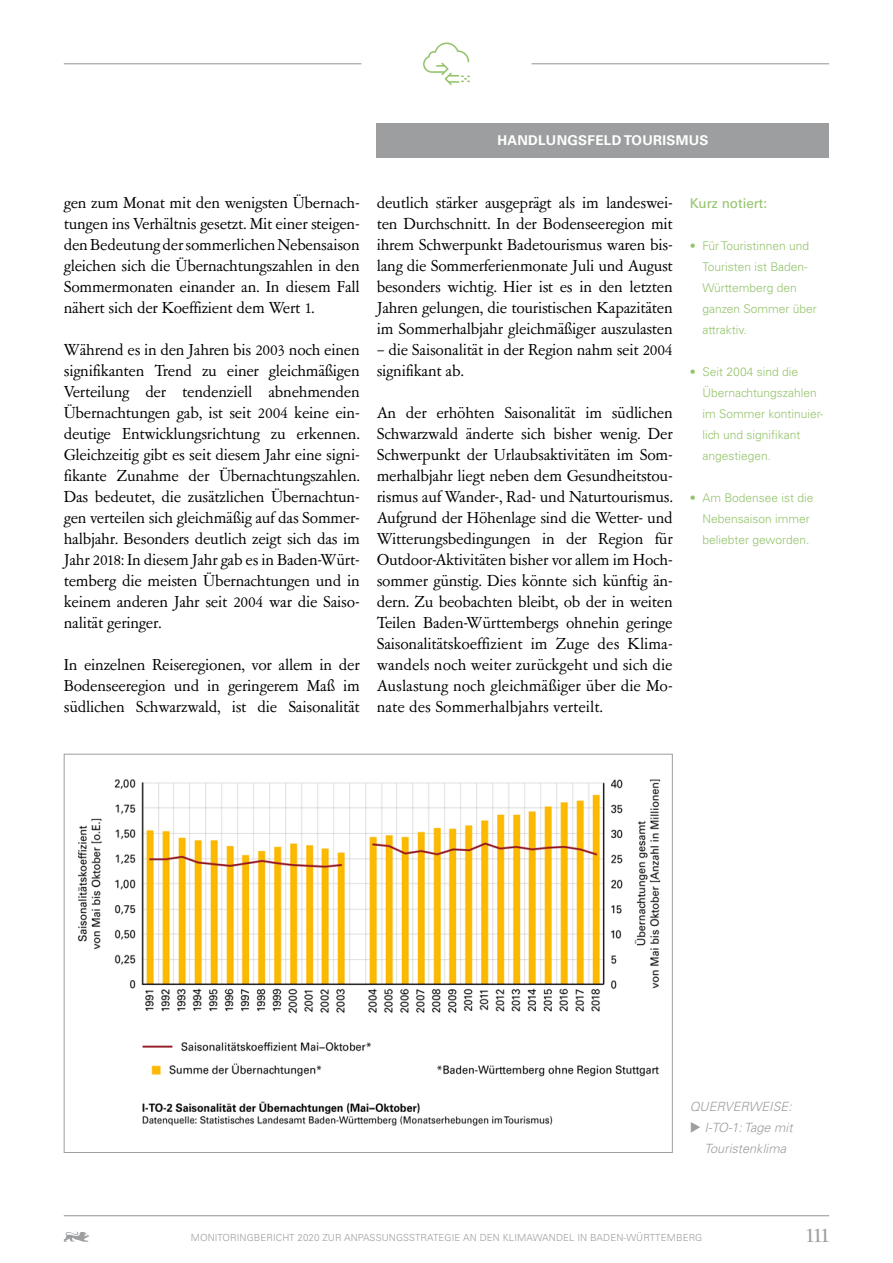
<style>
.page{position:relative;width:893px;height:1263px;background:#fff}
.page>*{position:absolute;margin:0;border:0;box-sizing:border-box;transform-origin:0 0}
.t1{font:500 22.5px "Garamont Amst SH";color:#9c9e9f}
.P_COPY{font:16.5px/21px "Garamont Amst SB";letter-spacing:-.015em;color:#000;text-align:justify}
.t2{font:700 13.5px "Univers LT Std";letter-spacing:.02em;color:#fff}
.Auto_Head_List_grün{font:13.5px "Univers LT Std";color:#94c36b}
.P_Head_Querverw{font:italic 300 12.75px/21px "Univers LT Std";color:#9c9e9f}
.t3{font:300 12px/21px "Univers LT Std";color:#94c36b}
.t4{font:300 9.75px "Univers LT Std";letter-spacing:.01em;color:#9c9e9f}
</style>
<div class="page">
<hr style="left:64px;top:1215px;width:765px;height:1px;background:#9c9e9f">
<svg style="left:64px;top:1231px;width:25px;height:11px"></svg>
<hr style="left:64px;top:63px;width:297px;height:1px;background:#9c9e9f">
<hr style="left:531px;top:63px;width:298px;height:1px;background:#9c9e9f">
<svg style="left:423px;top:43px;width:47px;height:42px"></svg>
<div style="left:377px;top:124px;width:452px;height:34px;background:#9c9e9f"></div>
<img style="left:78px;top:779px;width:583px;height:347px">
<p class="t2" style="left:497px;top:132px;width:213px">HANDLUNGSFELD TOURISMUS</p>
<p class="P_COPY" style="left:64px;top:193px;width:297px">gen zum Monat mit den wenigsten Übernach&shy;tungen ins Verhältnis gesetzt. Mit einer steigen&shy;den Bedeutung der sommerlichen Nebensaison gleichen sich die Übernachtungszahlen in den Sommermonaten einander an. In diesem Fall nähert sich der Koeffizient dem Wert 1.</p>
<p class="P_COPY" style="left:64px;top:340px;width:297px">Während es in den Jahren bis 2003 noch einen signifikanten Trend zu einer gleichmäßigen Verteilung der tendenziell abnehmenden Übernachtungen gab, ist seit 2004 keine ein&shy;deutige Entwicklungsrichtung zu erkennen.<br>Gleichzeitig gibt es seit diesem Jahr eine signi&shy;fikante Zunahme der Übernachtungszahlen.<br>Das bedeutet, die zusätzlichen Übernachtun&shy;gen verteilen sich gleichmäßig auf das Sommer&shy;halbjahr. Besonders deutlich zeigt sich das im Jahr 2018: In diesem Jahr gab es in Baden-Würt&shy;temberg die meisten Übernachtungen und in keinem anderen Jahr seit 2004 war die Saiso&shy;nalität geringer.</p>
<p class="P_COPY" style="left:64px;top:655px;width:297px">In einzelnen Reiseregionen, vor allem in der Bodenseeregion und in geringerem Maß im südlichen Schwarzwald, ist die Saisonalität</p>
<p class="P_COPY" style="left:377px;top:193px;width:297px">deutlich stärker ausgeprägt als im landeswei&shy;ten Durchschnitt. In der Bodenseeregion mit ihrem Schwerpunkt Badetourismus waren bis&shy;lang die Sommerferienmonate Juli und August besonders wichtig. Hier ist es in den letzten Jahren gelungen, die touristischen Kapazitäten im Sommerhalbjahr gleichmäßiger auszulasten</p>
<p class="P_COPY" style="left:377px;top:340px;width:297px">– die Saisonalität in der Region nahm seit 2004 signifikant ab.</p>
<p class="P_COPY" style="left:377px;top:403px;width:297px">An der erhöhten Saisonalität im südlichen Schwarzwald änderte sich bisher wenig. Der Schwerpunkt der Urlaubsaktivitäten im Som&shy;merhalbjahr liegt neben dem Gesundheitstou&shy;rismus auf Wander-, Rad- und Naturtourismus.<br>Aufgrund der Höhenlage sind die Wetter- und Witterungsbedingungen in der Region für Outdoor-Aktivitäten bisher vor allem im Hoch&shy;sommer günstig. Dies könnte sich künftig än&shy;dern. Zu beobachten bleibt, ob der in weiten Teilen Baden-Württembergs ohnehin geringe Saisonalitätskoeffizient im Zuge des Klima&shy;wandels noch weiter zurückgeht und sich die Auslastung noch gleichmäßiger über die Mo&shy;nate des Sommerhalbjahrs verteilt.</p>
<p class="Auto_Head_List_grün" style="left:690px;top:195px;width:79px">Kurz notiert:</p>
<p class="t3" style="left:702px;top:235px;width:116px;text-indent:-13px">• Für Touristinnen und<br>Touristen ist Baden-<br>Württemberg den ganzen Sommer über attraktiv.</p>
<p class="t3" style="left:702px;top:361px;width:122px;text-indent:-13px">• Seit 2004 sind die<br>Übernachtungszahlen im Sommer kontinuier&shy;lich und signifikant angestiegen.</p>
<p class="t3" style="left:702px;top:487px;width:113px;text-indent:-13px">• Am Bodensee ist die<br>Nebensaison immer beliebter geworden.</p>
<p class="P_Head_Querverw" style="left:690px;top:1096px;width:104px">QUERVERWEISE:</p>
<p class="P_Head_Querverw" style="left:705px;top:1117px;width:89px;text-indent:-15px">▶ I-TO-1: Tage mit<br>Touristenklima</p>
<p class="t4" style="left:191px;top:1232px;width:513px">MONITORINGBERICHT 2020 ZUR ANPASSUNGSSTRATEGIE AN DEN KLIMAWANDEL IN BADEN-WÜRTTEMBERG</p>
<h1 class="t1" style="left:806px;top:1222px;width:24px">111</h1>
</div>
